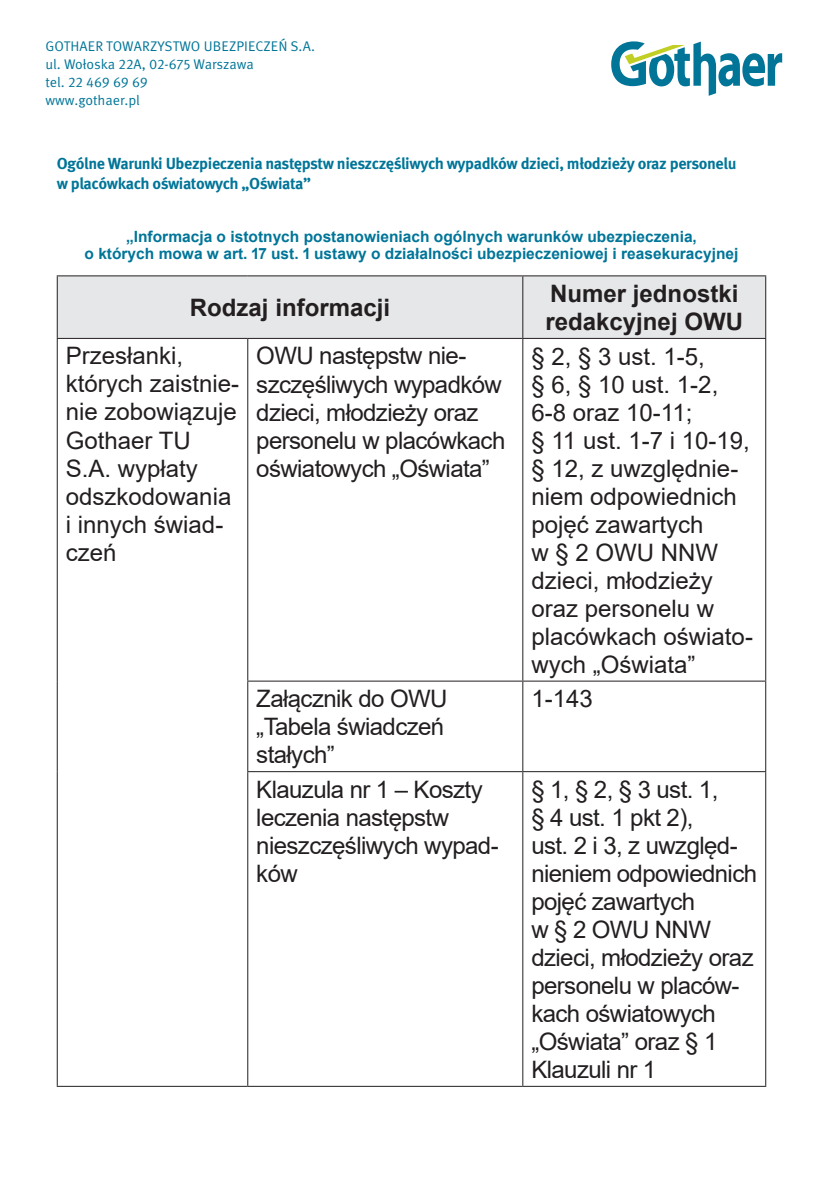
<style>
.page{position:relative;width:823px;height:1180px;background:#fff}
.page>*{position:absolute;margin:0;border:0;box-sizing:border-box;transform-origin:0 0}
.t1{font:24px/28px "Arial";letter-spacing:-.025em;color:#231f20}
.t2{font:24px/28px "Arial";color:#231f20}
.t3{font:700 24px/28px "Arial";color:#231f20}
.t4{font:700 16px/20px "Meta Pro";letter-spacing:-.025em;color:#007598}
.t5{font:700 15.6px/16.6px "Arial";color:#007598;text-align:center}
.t6{font:14px/18px "Meta Pro";color:#007598}
</style>
<div class="page">
<svg style="left:611px;top:41px;width:170px;height:55px"></svg>
<div style="left:58px;top:276px;width:706px;height:62px;background:#e6e7e9"></div>
<hr style="left:57px;top:275px;width:190px;height:1px;background:#231f20">
<hr style="left:57px;top:276px;width:1px;height:62px;background:#231f20">
<hr style="left:247px;top:275px;width:275px;height:1px;background:#231f20">
<hr style="left:522px;top:275px;width:243px;height:1px;background:#231f20">
<hr style="left:522px;top:276px;width:1px;height:62px;background:#231f20">
<hr style="left:764px;top:276px;width:1px;height:62px;background:#231f20">
<hr style="left:57px;top:338px;width:190px;height:1px;background:#231f20">
<hr style="left:57px;top:339px;width:1px;height:342px;background:#231f20">
<hr style="left:247px;top:338px;width:275px;height:1px;background:#231f20">
<hr style="left:247px;top:339px;width:1px;height:341px;background:#231f20">
<hr style="left:522px;top:338px;width:243px;height:1px;background:#231f20">
<hr style="left:522px;top:339px;width:1px;height:341px;background:#231f20">
<hr style="left:764px;top:339px;width:1px;height:341px;background:#231f20">
<hr style="left:57px;top:681px;width:1px;height:90px;background:#231f20">
<hr style="left:247px;top:680px;width:275px;height:1px;background:#231f20">
<hr style="left:247px;top:681px;width:1px;height:90px;background:#231f20">
<hr style="left:522px;top:680px;width:243px;height:1px;background:#231f20">
<hr style="left:522px;top:681px;width:1px;height:90px;background:#231f20">
<hr style="left:764px;top:681px;width:1px;height:90px;background:#231f20">
<hr style="left:57px;top:771px;width:1px;height:314px;background:#231f20">
<hr style="left:247px;top:771px;width:275px;height:1px;background:#231f20">
<hr style="left:247px;top:772px;width:1px;height:313px;background:#231f20">
<hr style="left:522px;top:771px;width:243px;height:1px;background:#231f20">
<hr style="left:522px;top:772px;width:1px;height:313px;background:#231f20">
<hr style="left:764px;top:772px;width:1px;height:313px;background:#231f20">
<hr style="left:57px;top:1085px;width:190px;height:1px;background:#231f20">
<hr style="left:247px;top:1085px;width:275px;height:1px;background:#231f20">
<hr style="left:522px;top:1085px;width:243px;height:1px;background:#231f20">
<p class="t6" style="left:45px;top:37px;width:271px">Gothaer Towarzystwo Ubezpieczeń S.A. ul. Wołoska 22A, 02-675 Warszawa<br>tel. 22 469 69 69<br>www.gothaer.pl</p>
<p class="t4" style="left:57px;top:154px;width:680px">Ogólne Warunki Ubezpieczenia następstw nieszczęśliwych wypadków dzieci, młodzieży oraz personelu w placówkach oświatowych „Oświata”</p>
<p class="t5" style="left:84px;top:229px;width:655px">„Informacja o istotnych postanowieniach ogólnych warunków ubezpieczenia,<br>o których mowa w art. 17 ust. 1 ustawy o działalności ubezpieczeniowej i reasekuracyjnej</p>
<p class="t3" style="left:190px;top:294px;width:202px">Rodzaj informacji</p>
<p class="t3" style="left:545px;top:280px;width:199px">Numer jednostki redakcyjnej OWU</p>
<p class="t2" style="left:66px;top:342px;width:175px">Przesłanki, których zaistnie&shy;nie zobowiązuje<br>Gothaer TU<br>S.A. wypłaty odszkodowania i innych świad&shy;czeń</p>
<p class="t1" style="left:256px;top:342px;width:250px">OWU następstw nie&shy;szczęśliwych wypadków dzieci, młodzieży oraz personelu w placówkach oświatowych „Oświata”</p>
<p class="t2" style="left:531px;top:342px;width:223px">§ 2, § 3 ust. 1-5,<br>§ 6, § 10 ust. 1-2,<br>6-8 oraz 10-11;<br>§ 11 ust. 1-7 i 10-19, § 12, z uwzględnie&shy;niem odpowiednich pojęć zawartych<br>w § 2 OWU NNW dzieci, młodzieży oraz personelu w placówkach oświato&shy;wych „Oświata”</p>
<p class="t1" style="left:256px;top:684px;width:193px">Załącznik do OWU „Tabela świadczeń stałych”</p>
<p class="t1" style="left:531px;top:684px;width:63px">1-143</p>
<p class="t1" style="left:256px;top:775px;width:244px">Klauzula nr 1 – Koszty leczenia następstw nieszczęśliwych wypad&shy;ków</p>
<p class="t1" style="left:531px;top:775px;width:227px">§ 1, § 2, § 3 ust. 1,<br>§ 4 ust. 1 pkt 2),<br>ust. 2 i 3, z uwzględ&shy;nieniem odpowiednich pojęć zawartych<br>w § 2 OWU NNW dzieci, młodzieży oraz personelu w placów&shy;kach oświatowych „Oświata” oraz § 1<br>Klauzuli nr 1</p>
</div>
